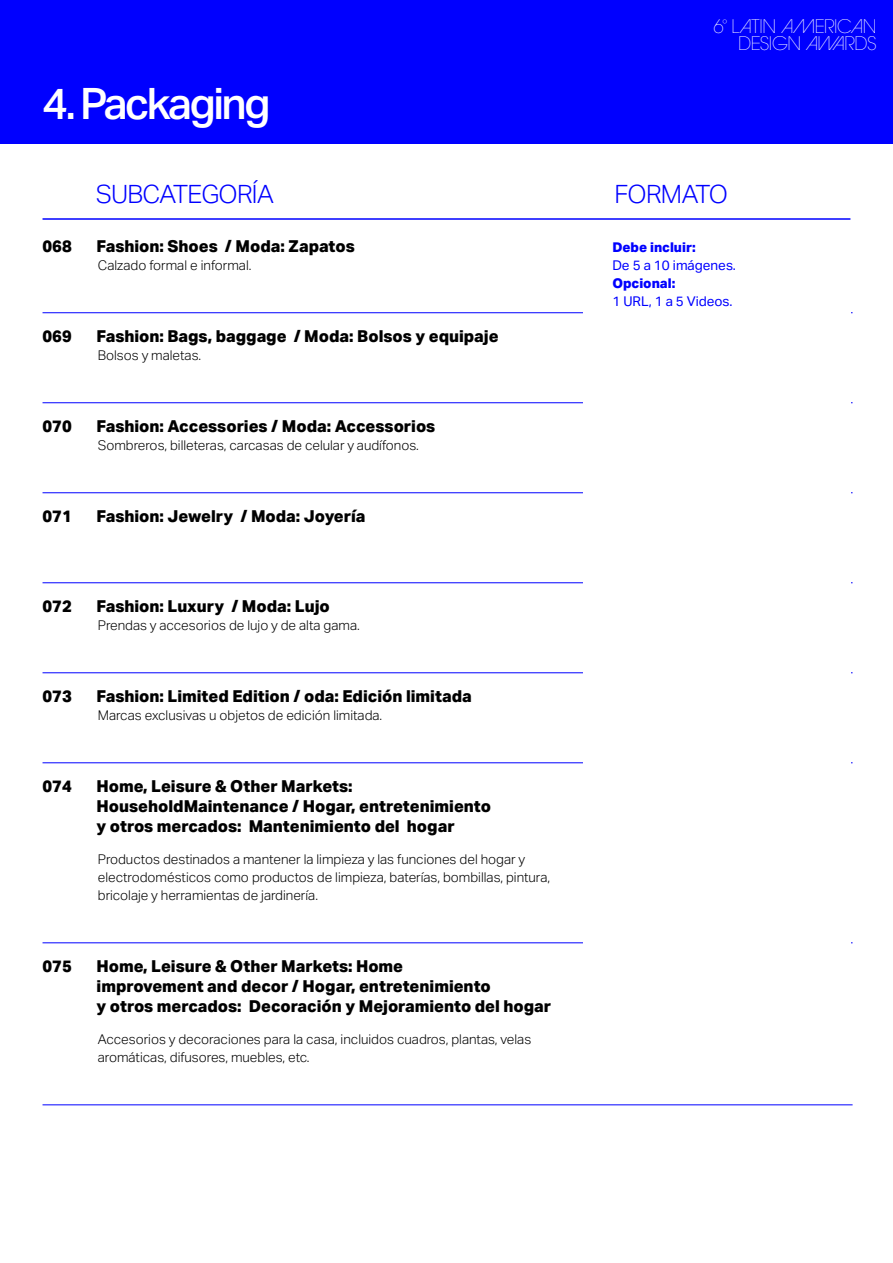
<style>
.page{position:relative;width:893px;height:1263px;background:#fff}
.page>*{position:absolute;margin:0;border:0;box-sizing:border-box;transform-origin:0 0}
.t1{font:500 43.5px "Aktiv Grotesk";letter-spacing:-.06em;color:#fff}
.t2{font:300 25.35px "Aktiv Grotesk";letter-spacing:-.03em;color:#00f}
.t3{font:200 18.6px/16.4px "ITC Avant Garde Pro";letter-spacing:-.02em;color:#fff;text-align:right}
.t4{font:800 16.5px/19.8px "Aktiv Grotesk";color:#000}
.t5{font:300 13.5px/18px "Aktiv Grotesk";color:#000}
.t6{font:13.5px "Aktiv Grotesk";color:#00f}
.t7{font:800 13.5px "Aktiv Grotesk";color:#00f}
</style>
<div class="page">
<div style="left:0;top:0;width:893px;height:144px;background:#00f"></div>
<hr style="left:43px;top:312px;width:810px;height:1px;background:#00f">
<hr style="left:43px;top:402px;width:810px;height:1px;background:#00f">
<hr style="left:43px;top:492px;width:810px;height:1px;background:#00f">
<hr style="left:43px;top:582px;width:810px;height:1px;background:#00f">
<hr style="left:43px;top:672px;width:810px;height:1px;background:#00f">
<hr style="left:43px;top:762px;width:810px;height:1px;background:#00f">
<hr style="left:43px;top:942px;width:810px;height:1px;background:#00f">
<hr style="left:43px;top:1104px;width:810px;height:1px;background:#00f">
<hr style="left:43px;top:218px;width:807px;height:2px;background:#00f">
<div style="left:583px;top:234px;width:267px;height:848px;background:#fff"></div>
<h1 class="t1" style="left:43px;top:77px;width:230px">4. Packaging</h1>
<p class="t3" style="left:713px;top:18px;width:165px">6<sup>º</sup> LATIN AMERICAN<br>DESIGN AWARDS</p>
<h2 class="t2" style="left:96px;top:179px;width:180px">SUBCATEGORÍA</h2>
<h2 class="t2" style="left:614px;top:179px;width:115px">FORMATO</h2>
<p class="t4" style="left:43px;top:236px;width:31px">068</p>
<p class="t4" style="left:97px;top:236px;width:260px">Fashion: Shoes / Moda: Zapatos</p>
<p class="t5" style="left:98px;top:256px;width:155px">Calzado formal e informal.</p>
<p class="t4" style="left:43px;top:326px;width:31px">069</p>
<p class="t4" style="left:97px;top:326px;width:404px">Fashion: Bags, baggage / Moda: Bolsos y equipaje</p>
<p class="t5" style="left:98px;top:346px;width:105px">Bolsos y maletas.</p>
<p class="t4" style="left:43px;top:416px;width:31px">070</p>
<p class="t4" style="left:97px;top:416px;width:340px">Fashion: Accessories / Moda: Accessorios</p>
<p class="t5" style="left:98px;top:436px;width:322px">Sombreros, billeteras, carcasas de celular y audífonos.</p>
<p class="t4" style="left:43px;top:506px;width:31px">071</p>
<p class="t4" style="left:97px;top:506px;width:270px">Fashion: Jewelry / Moda: Joyería</p>
<p class="t4" style="left:43px;top:596px;width:31px">072</p>
<p class="t4" style="left:97px;top:596px;width:235px">Fashion: Luxury / Moda: Lujo</p>
<p class="t5" style="left:98px;top:616px;width:263px">Prendas y accesorios de lujo y de alta gama.</p>
<p class="t4" style="left:43px;top:686px;width:31px">073</p>
<p class="t4" style="left:97px;top:686px;width:377px">Fashion: Limited Edition / oda: Edición limitada</p>
<p class="t5" style="left:98px;top:706px;width:286px">Marcas exclusivas u objetos de edición limitada.</p>
<p class="t4" style="left:43px;top:776px;width:31px">074</p>
<p class="t4" style="left:97px;top:776px;width:396px">Home, Leisure &amp; Other Markets:<br>HouseholdMaintenance / Hogar, entretenimiento y otros mercados: Mantenimiento del hogar</p>
<p class="t5" style="left:98px;top:850px;width:454px">Productos destinados a mantener la limpieza y las funciones del hogar y electrodomésticos como productos de limpieza, baterías, bombillas, pintura, bricolaje y herramientas de jardinería.</p>
<p class="t4" style="left:43px;top:956px;width:31px">075</p>
<p class="t4" style="left:97px;top:956px;width:456px">Home, Leisure &amp; Other Markets: Home<br>improvement and decor / Hogar, entretenimiento<br>y otros mercados: Decoración y Mejoramiento del hogar</p>
<p class="t5" style="left:98px;top:1030px;width:435px">Accesorios y decoraciones para la casa, incluidos cuadros, plantas, velas aromáticas, difusores, muebles, etc.</p>
<p class="t7" style="left:612px;top:239px;width:85px">Debe incluir:</p>
<p class="t6" style="left:612px;top:257px;width:125px">De 5 a 10 imágenes.</p>
<p class="t7" style="left:612px;top:275px;width:64px">Opcional:</p>
<p class="t6" style="left:612px;top:293px;width:122px">1 URL, 1 a 5 Videos.</p>
</div>
